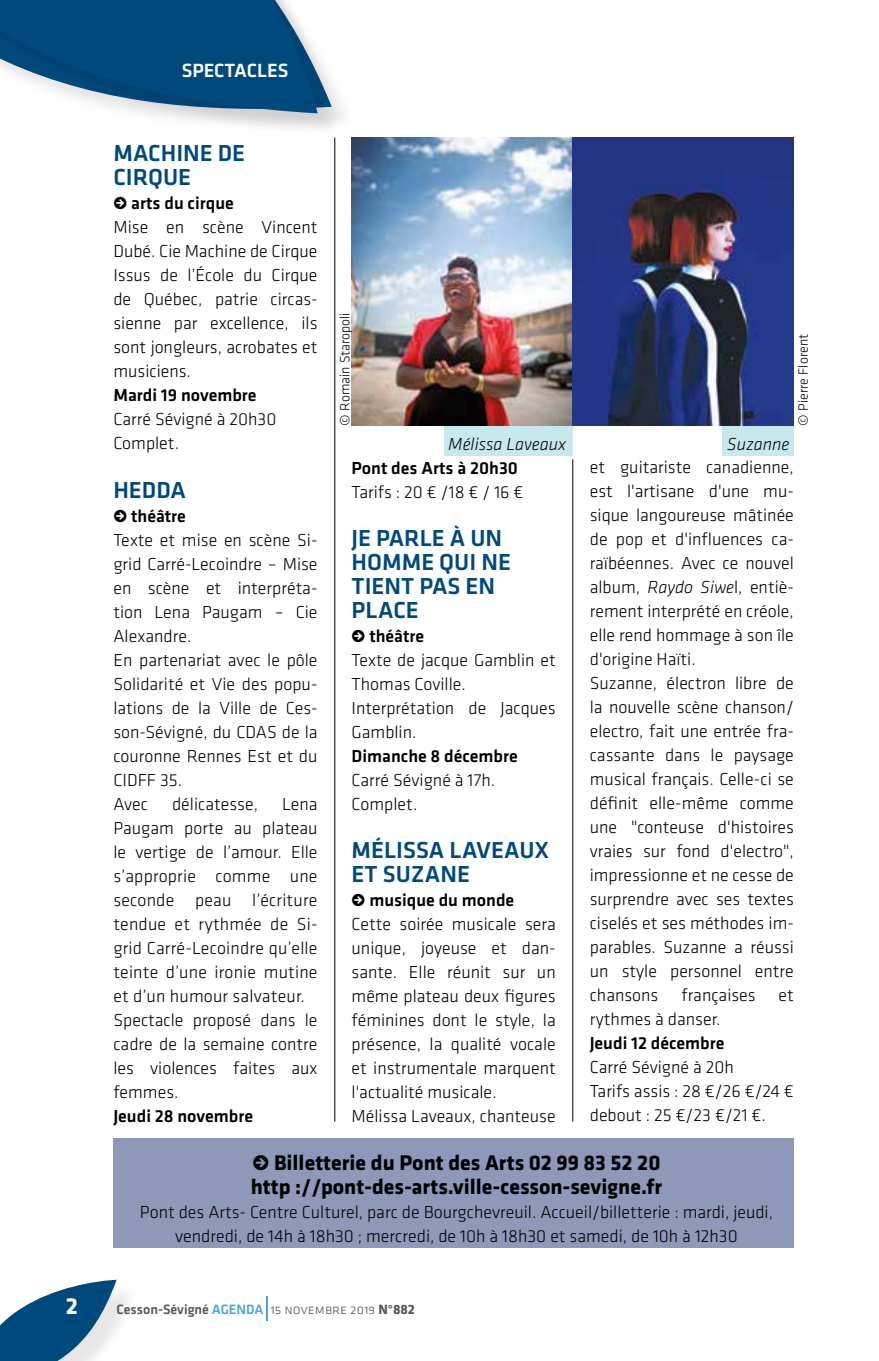
<style>
.page{position:relative;width:879px;height:1361px;background:#fff}
.page>*{position:absolute;margin:0;border:0;box-sizing:border-box;transform-origin:0 0}
.t1{font:500 24px/24px "Klavika";color:#00497d}
.t2{font:700 24px "Klavika";color:#fff}
.t3{font:700 22px/24px "Klavika";color:#000}
.t4{font:500 19.8px "Klavika";color:#fff}
.t5{font:300 18px/24px "Klavika";color:#000}
.t6{font:500 18px "Klavika";color:#000}
.t7{font:italic 300 18px "Klavika";color:#000}
.t8{font:500 14px "Klavika";color:#575756}
.t9{font:300 14px "Klavika";color:#000}
.s1{font-family:"Klavika Arrows";font-weight:700}
.s2{font-weight:500}
.s3{font-style:italic}
.s4{font-family:"Klavika Arrows"}
.s5{color:#48a6dd}
.s6{font-family:"Klavika Light Caps SC";font-weight:400}
.s7{font-weight:700}
</style>
<div class="page">
<div style="left:445px;top:425px;width:128px;height:31px;background:#c7e9ee"></div>
<div style="left:0;top:0;width:342px;height:138px;background:#000;opacity:.1"></div>
<svg style="left:0;top:0;width:332px;height:123px"></svg>
<hr style="left:334px;top:137px;width:1px;height:984px;background:#000">
<hr style="left:572px;top:459px;width:1px;height:662px;background:#000">
<svg style="left:266px;top:1296px;width:1px;height:24px"></svg>
<div style="left:0;top:1283px;width:140px;height:78px;background:#000;opacity:.1"></div>
<svg style="left:0;top:1279px;width:117px;height:82px"></svg>
<div style="left:113px;top:1138px;width:681px;height:109px;background:#8e99ba"></div>
<img style="left:351px;top:137px;width:443px;height:288px">
<div style="left:722px;top:425px;width:72px;height:31px;background:#c7e9ee"></div>
<p class="t4" style="left:182px;top:57px;width:108px">SPECTACLES</p>
<h1 class="t1" style="left:113px;top:141px;width:133px">MACHINE DE<br>CIRQUE</h1>
<p class="t5" style="left:113px;top:191px;width:206px"><span class="s1">R</span> <span class="s2">arts du cirque<br></span>Mise en scène Vincent<br>Dubé. Cie Machine de Cirque<br>Issus de l’École du Cirque de Québec, patrie circas&shy;sienne par excellence, ils sont jongleurs, acrobates et musiciens.</p>
<p class="t6" style="left:113px;top:383px;width:145px">Mardi 19 novembre</p>
<p class="t5" style="left:113px;top:407px;width:165px">Carré Sévigné à 20h30<br>Complet.</p>
<h1 class="t1" style="left:113px;top:477px;width:74px">HEDDA</h1>
<p class="t5" style="left:113px;top:503px;width:206px"><span class="s1">R</span> <span class="s2">théâtre<br></span>Texte et mise en scène Si&shy;grid Carré-Lecoindre – Mise en scène et interpréta&shy;tion Lena Paugam – Cie<br>Alexandre.<br>En partenariat avec le pôle<br>Solidarité et Vie des popu&shy;lations de la Ville de Ces&shy;son-Sévigné, du CDAS de la couronne Rennes Est et du<br>CIDFF 35.<br>Avec</p>
<p class="t5" style="left:172px;top:791px;width:88px">délicatesse,</p>
<p class="t5" style="left:113px;top:791px;width:206px;text-indent:169px">Lena<br>Paugam porte au plateau le vertige de l’amour. Elle s’approprie comme une seconde peau l’écriture tendue et rythmée de Si&shy;grid Carré-Lecoindre qu’elle teinte d’une ironie mutine et d’un humour salvateur.<br>Spectacle proposé dans le cadre de la semaine contre les violences faites aux femmes.</p>
<p class="t6" style="left:113px;top:1103px;width:141px">Jeudi 28 novembre</p>
<p class="t9" style="left:336px;top:425px;width:115px;rotate:-90deg">© Romain Staropoli</p>
<p class="t7" style="left:448px;top:433px;width:119px">Mélissa Laveaux</p>
<p class="t6" style="left:351px;top:455px;width:168px">Pont des Arts à 20h30</p>
<p class="t5" style="left:351px;top:479px;width:173px">Tarifs : 20 € /18 € / 16 €</p>
<h1 class="t1" style="left:351px;top:525px;width:161px">JE PARLE À UN<br>HOMME QUI NE<br>TIENT PAS EN<br>PLACE</h1>
<p class="t5" style="left:351px;top:623px;width:206px"><span class="s1">R</span> <span class="s2">théâtre<br></span>Texte de jacque Gamblin et<br>Thomas Coville.<br>Interprétation de Jacques<br>Gamblin.</p>
<p class="t6" style="left:351px;top:743px;width:168px">Dimanche 8 décembre</p>
<p class="t5" style="left:351px;top:767px;width:145px">Carré Sévigné à 17h.<br>Complet.</p>
<h1 class="t1" style="left:351px;top:837px;width:199px">MÉLISSA LAVEAUX<br>ET SUZANE</h1>
<p class="t5" style="left:351px;top:887px;width:206px"><span class="s1">R</span> <span class="s2">musique du monde<br></span>Cette soirée musicale sera unique, joyeuse et dan&shy;sante. Elle réunit sur un même plateau deux figures féminines dont le style, la présence, la qualité vocale et instrumentale marquent l'actualité musicale.<br>Mélissa Laveaux, chanteuse</p>
<p class="t7" style="left:727px;top:433px;width:64px">Suzanne</p>
<p class="t9" style="left:794px;top:425px;width:93px;rotate:-90deg">© Pierre Florent</p>
<p class="t5" style="left:590px;top:455px;width:206px">et guitariste canadienne, est l'artisane d'une mu&shy;sique langoureuse mâtinée de pop et d'influences ca&shy;raïbéennes. Avec ce nouvel album, <span class="s3">Raydo Siwe</span>l, entiè&shy;rement interprété en créole, elle rend hommage à son île d'origine Haïti.<br>Suzanne, électron libre de la nouvelle scène chanson/ electro, fait une entrée fra&shy;cassante dans le paysage musical français. Celle-ci se définit elle-même comme une "conteuse d'histoires vraies sur fond d'electro", impressionne et ne cesse de surprendre avec ses textes ciselés et ses méthodes im&shy;parables. Suzanne a réussi un style personnel entre chansons</p>
<p class="t5" style="left:681px;top:983px;width:76px">françaises</p>
<p class="t5" style="left:778px;top:983px;width:17px">et</p>
<p class="t5" style="left:590px;top:1007px;width:132px">rythmes à danser.</p>
<p class="t6" style="left:590px;top:1031px;width:136px">Jeudi 12 décembre</p>
<p class="t5" style="left:590px;top:1055px;width:206px">Carré Sévigné à 20h<br>Tarifs assis : 28 €/26 €/24 € debout : 25 €/23 €/21 €.</p>
<p class="t3" style="left:251px;top:1149px;width:413px"><span class="s4">R</span> Billetterie du Pont des Arts 02 99 83 52 20 http ://pont-des-arts.ville-cesson-sevigne.fr</p>
<p class="t5" style="left:140px;top:1199px;width:634px;text-align:center">Pont des Arts- Centre Culturel, parc de Bourgchevreuil. Accueil/billetterie : mardi, jeudi, vendredi, de 14h à 18h30 ; mercredi, de 10h à 18h30 et samedi, de 10h à 12h30</p>
<h1 class="t2" style="left:66px;top:1288px;width:14px">2</h1>
<p class="t8" style="left:117px;top:1299px;width:300px">Cesson-Sévigné <span class="s5">AGENDA</span> <span class="s6">15 novembre 2019</span> <span class="s7">N°882</span></p>
</div>
